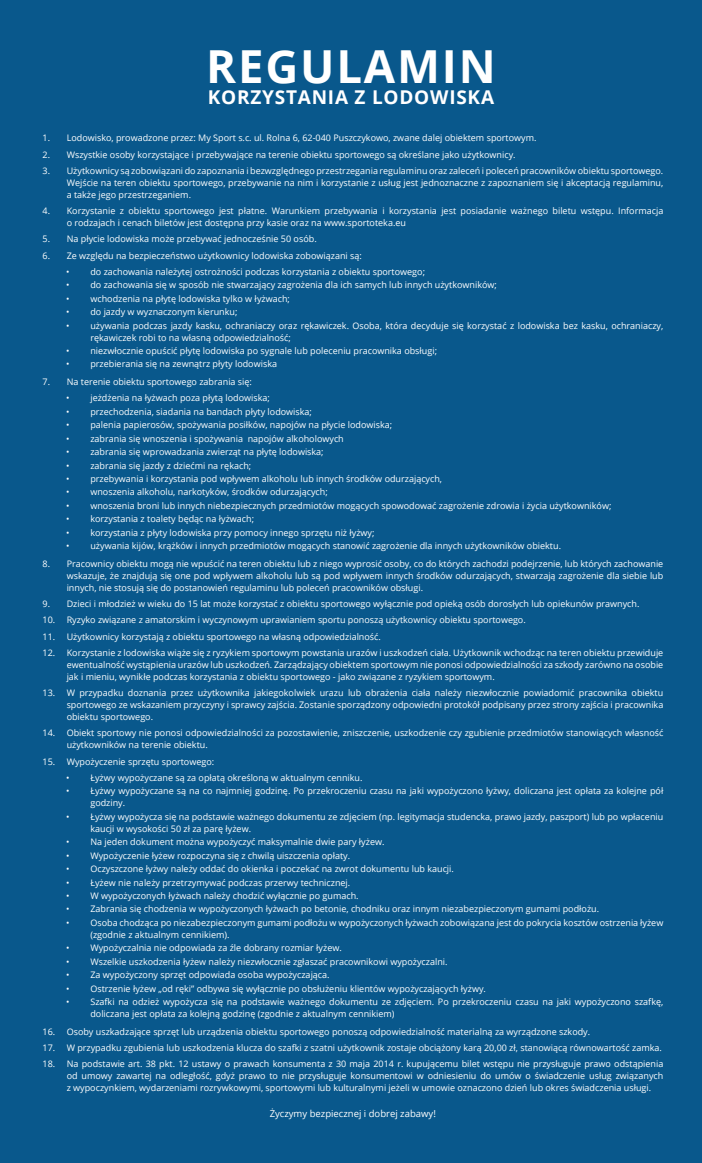
<style>
.page{position:relative;width:702px;height:1163px;background:#fff}
.page>*{position:absolute;margin:0;border:0;box-sizing:border-box;transform-origin:0 0}
.t1{font:700 45.5px "Open Sans";letter-spacing:.04em;color:#fff}
.t2{font:700 19px "Open Sans";letter-spacing:.04em;color:#fff}
.t3{font:9.5px "Open Sans";color:#fff}
.t4{font:9px/12px "Open Sans";color:#fff}
</style>
<div class="page">
<div style="left:0;top:0;width:702px;height:1162px;background:#09588c"></div>
<h1 class="t1" style="left:206px;top:34px;width:291px">REGULAMIN</h1>
<h2 class="t2" style="left:208px;top:84px;width:288px">KORZYSTANIA Z LODOWISKA</h2>
<p class="t4" style="left:43px;top:132px;width:495px">1. Lodowisko, prowadzone przez: My Sport s.c. ul. Rolna 6, 62-040 Puszczykowo, zwane dalej obiektem sportowym.</p>
<p class="t4" style="left:43px;top:148px;width:474px">2. Wszystkie osoby korzystające i przebywające na terenie obiektu sportowego są określane jako użytkownicy.</p>
<p class="t4" style="left:67px;top:164px;width:598px;text-align:justify;text-indent:-24px">3. Użytkownicy są zobowiązani do zapoznania i bezwzględnego przestrzegania regulaminu oraz zaleceń i poleceń pracowników obiektu sportowego.<br>Wejście na teren obiektu sportowego, przebywanie na nim i korzystanie z usług jest jednoznaczne z zapoznaniem się i akceptacją regulaminu, a także jego przestrzeganiem.</p>
<p class="t4" style="left:67px;top:204px;width:598px;text-indent:-24px">4. Korzystanie z obiektu sportowego jest płatne. Warunkiem przebywania i korzystania jest posiadanie ważnego biletu wstępu. Informacja o rodzajach i cenach biletów jest dostępna przy kasie oraz na www.sportoteka.eu</p>
<p class="t4" style="left:43px;top:233px;width:275px">5. Na płycie lodowiska może przebywać jednocześnie 50 osób.</p>
<p class="t4" style="left:43px;top:249px;width:321px">6. Ze względu na bezpieczeństwo użytkownicy lodowiska zobowiązani są:</p>
<p class="t4" style="left:66px;top:265px;width:360px">• do zachowania należytej ostrożności podczas korzystania z obiektu sportowego;</p>
<p class="t4" style="left:66px;top:279px;width:432px">• do zachowania się w sposób nie stwarzający zagrożenia dla ich samych lub innych użytkowników;</p>
<p class="t4" style="left:66px;top:292px;width:225px">• wchodzenia na płytę lodowiska tylko w łyżwach;</p>
<p class="t4" style="left:66px;top:305px;width:173px">• do jazdy w wyznaczonym kierunku;</p>
<p class="t4" style="left:90px;top:319px;width:574px;text-indent:-24px">• używania podczas jazdy kasku, ochraniaczy oraz rękawiczek. Osoba, która decyduje się korzystać z lodowiska bez kasku, ochraniaczy, rękawiczek robi to na własną odpowiedzialność;</p>
<p class="t4" style="left:66px;top:344px;width:372px">• niezwłocznie opuścić płytę lodowiska po sygnale lub poleceniu pracownika obsługi;</p>
<p class="t4" style="left:66px;top:358px;width:212px">• przebierania się na zewnątrz płyty lodowiska</p>
<p class="t4" style="left:43px;top:375px;width:211px">7. Na terenie obiektu sportowego zabrania się:</p>
<p class="t4" style="left:66px;top:392px;width:205px">• jeżdżenia na łyżwach poza płytą lodowiska;</p>
<p class="t4" style="left:66px;top:405px;width:247px">• przechodzenia, siadania na bandach płyty lodowiska;</p>
<p class="t4" style="left:66px;top:418px;width:327px">• palenia papierosów, spożywania posiłków, napojów na płycie lodowiska;</p>
<p class="t4" style="left:66px;top:432px;width:279px">• zabrania się wnoszenia i spożywania napojów alkoholowych</p>
<p class="t4" style="left:66px;top:445px;width:259px">• zabrania się wprowadzania zwierząt na płytę lodowiska;</p>
<p class="t4" style="left:66px;top:459px;width:186px">• zabrania się jazdy z dziećmi na rękach;</p>
<p class="t4" style="left:66px;top:472px;width:377px">• przebywania i korzystania pod wpływem alkoholu lub innych środków odurzających,</p>
<p class="t4" style="left:66px;top:486px;width:263px">• wnoszenia alkoholu, narkotyków, środków odurzających;</p>
<p class="t4" style="left:66px;top:499px;width:546px">• wnoszenia broni lub innych niebezpiecznych przedmiotów mogących spowodować zagrożenie zdrowia i życia użytkowników;</p>
<p class="t4" style="left:66px;top:512px;width:189px">• korzystania z toalety będąc na łyżwach;</p>
<p class="t4" style="left:66px;top:526px;width:310px">• korzystania z płyty lodowiska przy pomocy innego sprzętu niż łyżwy;</p>
<p class="t4" style="left:66px;top:539px;width:496px">• używania kijów, krążków i innych przedmiotów mogących stanowić zagrożenie dla innych użytkowników obiektu.</p>
<p class="t4" style="left:67px;top:557px;width:598px;text-align:justify;text-indent:-24px">8. Pracownicy obiektu mogą nie wpuścić na teren obiektu lub z niego wyprosić osoby, co do których zachodzi podejrzenie, lub których zachowanie wskazuje, że znajdują się one pod wpływem alkoholu lub są pod wpływem innych środków odurzających, stwarzają zagrożenie dla siebie lub innych, nie stosują się do postanowień regulaminu lub poleceń pracowników obsługi.</p>
<p class="t4" style="left:43px;top:597px;width:598px">9. Dzieci i młodzież w wieku do 15 lat może korzystać z obiektu sportowego wyłącznie pod opieką osób dorosłych lub opiekunów prawnych.</p>
<p class="t4" style="left:43px;top:613px;width:484px">10. Ryzyko związane z amatorskim i wyczynowym uprawianiem sportu ponoszą użytkownicy obiektu sportowego.</p>
<p class="t4" style="left:43px;top:630px;width:340px">11. Użytkownicy korzystają z obiektu sportowego na własną odpowiedzialność.</p>
<p class="t4" style="left:67px;top:646px;width:598px;text-align:justify;text-indent:-24px">12. Korzystanie z lodowiska wiąże się z ryzykiem sportowym powstania urazów i uszkodzeń ciała. Użytkownik wchodząc na teren obiektu przewiduje ewentualność wystąpienia urazów lub uszkodzeń. Zarządzający obiektem sportowym nie ponosi odpowiedzialności za szkody zarówno na osobie jak i mieniu, wynikłe podczas korzystania z obiektu sportowego - jako związane z ryzykiem sportowym.</p>
<p class="t4" style="left:67px;top:686px;width:598px;text-align:justify;text-indent:-24px">13. W przypadku doznania przez użytkownika jakiegokolwiek urazu lub obrażenia ciała należy niezwłocznie powiadomić pracownika obiektu sportowego ze wskazaniem przyczyny i sprawcy zajścia. Zostanie sporządzony odpowiedni protokół podpisany przez strony zajścia i pracownika obiektu sportowego.</p>
<p class="t4" style="left:67px;top:726px;width:598px;text-indent:-24px">14. Obiekt sportowy nie ponosi odpowiedzialności za pozostawienie, zniszczenie, uszkodzenie czy zgubienie przedmiotów stanowiących własność użytkowników na terenie obiektu.</p>
<p class="t4" style="left:43px;top:755px;width:173px">15. Wypożyczenie sprzętu sportowego:</p>
<p class="t4" style="left:66px;top:771px;width:297px">• Łyżwy wypożyczane są za opłatą określoną w aktualnym cenniku.</p>
<p class="t4" style="left:90px;top:784px;width:574px;text-indent:-24px">• Łyżwy wypożyczane są na co najmniej godzinę. Po przekroczeniu czasu na jaki wypożyczono łyżwy, doliczana jest opłata za kolejne pół godziny.</p>
<p class="t4" style="left:90px;top:810px;width:574px;text-indent:-24px">• Łyżwy wypożycza się na podstawie ważnego dokumentu ze zdjęciem (np. legitymacja studencka, prawo jazdy, paszport) lub po wpłaceniu kaucji w wysokości 50 zł za parę łyżew.</p>
<p class="t4" style="left:66px;top:835px;width:319px">• Na jeden dokument można wypożyczyć maksymalnie dwie pary łyżew.</p>
<p class="t4" style="left:66px;top:849px;width:285px">• Wypożyczenie łyżew rozpoczyna się z chwilą uiszczenia opłaty.</p>
<p class="t4" style="left:66px;top:862px;width:389px">• Oczyszczone łyżwy należy oddać do okienka i poczekać na zwrot dokumentu lub kaucji.</p>
<p class="t4" style="left:66px;top:875px;width:285px">• Łyżew nie należy przetrzymywać podczas przerwy technicznej.</p>
<p class="t4" style="left:66px;top:889px;width:294px">• W wypożyczonych łyżwach należy chodzić wyłącznie po gumach.</p>
<p class="t4" style="left:66px;top:902px;width:534px">• Zabrania się chodzenia w wypożyczonych łyżwach po betonie, chodniku oraz innym niezabezpieczonym gumami podłożu.</p>
<p class="t4" style="left:90px;top:916px;width:574px;text-indent:-24px">• Osoba chodząca po niezabezpieczonym gumami podłożu w wypożyczonych łyżwach zobowiązana jest do pokrycia kosztów ostrzenia łyżew (zgodnie z aktualnym cennikiem).</p>
<p class="t4" style="left:66px;top:941px;width:277px">• Wypożyczalnia nie odpowiada za źle dobrany rozmiar łyżew.</p>
<p class="t4" style="left:66px;top:955px;width:383px">• Wszelkie uszkodzenia łyżew należy niezwłocznie zgłaszać pracownikowi wypożyczalni.</p>
<p class="t4" style="left:66px;top:968px;width:265px">• Za wypożyczony sprzęt odpowiada osoba wypożyczająca.</p>
<p class="t4" style="left:66px;top:981px;width:421px">• Ostrzenie łyżew „od ręki” odbywa się wyłącznie po obsłużeniu klientów wypożyczających łyżwy.</p>
<p class="t4" style="left:90px;top:995px;width:574px;text-indent:-24px">• Szafki na odzież wypożycza się na podstawie ważnego dokumentu ze zdjęciem. Po przekroczeniu czasu na jaki wypożyczono szafkę, doliczana jest opłata za kolejną godzinę (zgodnie z aktualnym cennikiem)</p>
<p class="t4" style="left:43px;top:1024px;width:549px">16. Osoby uszkadzające sprzęt lub urządzenia obiektu sportowego ponoszą odpowiedzialność materialną za wyrządzone szkody.</p>
<p class="t4" style="left:43px;top:1041px;width:620px">17. W przypadku zgubienia lub uszkodzenia klucza do szafki z szatni użytkownik zostaje obciążony karą 20,00 zł, stanowiącą równowartość zamka.</p>
<p class="t4" style="left:67px;top:1057px;width:598px;text-align:justify;text-indent:-24px">18. Na podstawie art. 38 pkt. 12 ustawy o prawach konsumenta z 30 maja 2014 r. kupującemu bilet wstępu nie przysługuje prawo odstąpienia od umowy zawartej na odległość, gdyż prawo to nie przysługuje konsumentowi w odniesieniu do umów o świadczenie usług związanych z wypoczynkiem, wydarzeniami rozrywkowymi, sportowymi lub kulturalnymi jeżeli w umowie oznaczono dzień lub okres świadczenia usługi.</p>
<p class="t3" style="left:270px;top:1107px;width:168px">Życzymy bezpiecznej i dobrej zabawy!</p>
</div>
